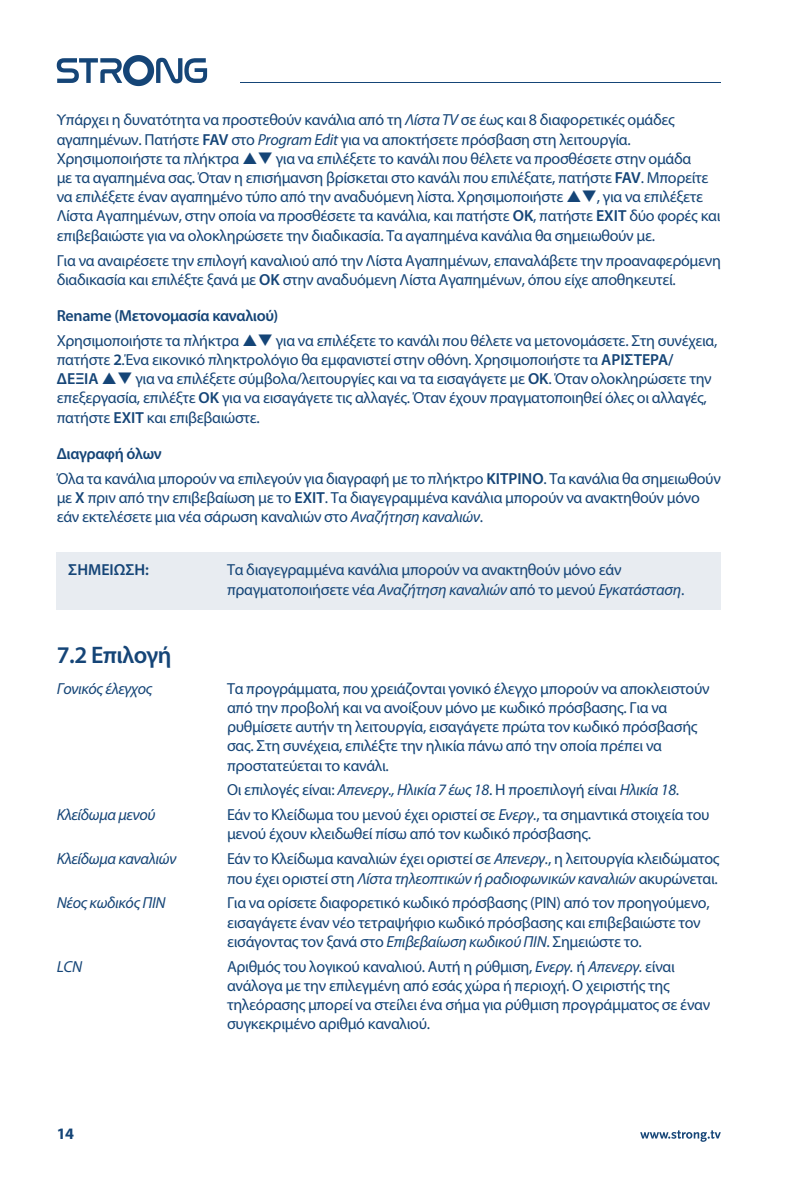
<style>
.page{position:relative;width:806px;height:1191px;background:#fff}
.page>*{position:absolute;margin:0;border:0;box-sizing:border-box;transform-origin:0 0}
.t1{font:600 24px "Myriad Pro";letter-spacing:-.025em;color:#154577}
.t2{font:16px/19.2px "Myriad Pro";letter-spacing:-.02em;color:#154577}
.t3{font:italic 16px "Myriad Pro";letter-spacing:-.02em;color:#154577}
.t4{font:600 16px "Myriad Pro";color:#154577}
.t5{font:700 16px "Myriad Pro";color:#154577}
.s1{font-style:italic}
.s2{font-weight:600}
</style>
<div class="page">
<div style="left:57px;top:552px;width:663px;height:58px;background:#e8ecf1"></div>
<hr style="left:240px;top:82px;width:480px;height:1px;background:#154577">
<svg style="left:57px;top:55px;width:150px;height:31px"></svg>
<svg style="left:640px;top:1130px;width:80px;height:11px"></svg>
<p class="t2" style="left:57px;top:111px;width:665px">Υπάρχει η δυνατότητα να προστεθούν κανάλια από τη <span class="s1">Λίστα TV</span> σε έως και 8 διαφορετικές ομάδες αγαπημένων. Πατήστε <span class="s2">FAV</span> στο <span class="s1">Program Edit</span> για να αποκτήσετε πρόσβαση στη λειτουργία.<br>Χρησιμοποιήστε τα πλήκτρα ❑ για να επιλέξετε το κανάλι που θέλετε να προσθέσετε στην ομάδα<br>με τα αγαπημένα σας. Όταν η επισήμανση βρίσκεται στο κανάλι που επιλέξατε, πατήστε <span class="s2">FAV</span>. Μπορείτε να επιλέξετε έναν αγαπημένο τύπο από την αναδυόμενη λίστα. Χρησιμοποιήστε ❑, για να επιλέξετε Λίστα Αγαπημένων, στην οποία να προσθέσετε τα κανάλια, και πατήστε <span class="s2">OK</span>, πατήστε <span class="s2">EXIT</span> δύο φορές και επιβεβαιώστε για να ολοκληρώσετε την διαδικασία. Τα αγαπημένα κανάλια θα σημειωθούν με.</p>
<p class="t2" style="left:57px;top:251px;width:665px">Για να αναιρέσετε την επιλογή καναλιού από την Λίστα Αγαπημένων, επαναλάβετε την προαναφερόμενη διαδικασία και επιλέξτε ξανά με <span class="s2">OK</span> στην αναδυόμενη Λίστα Αγαπημένων, όπου είχε αποθηκευτεί.</p>
<p class="t2" style="left:57px;top:303px;width:661px;line-height:24.8px"><span class="s2">Rename (Μετονομασία καναλιού)<br></span>Χρησιμοποιήστε τα πλήκτρα ❑ για να επιλέξετε το κανάλι που θέλετε να μετονομάσετε. Στη συνέχεια,</p>
<p class="t2" style="left:57px;top:350px;width:656px">πατήστε <span class="s2">2</span>.Ένα εικονικό πληκτρολόγιο θα εμφανιστεί στην οθόνη. Χρησιμοποιήστε τα <span class="s2">ΑΡΙΣΤΕΡΑ/ ΔΕΞΙΑ</span> ❑ για να επιλέξετε σύμβολα/λειτουργίες και να τα εισαγάγετε με <span class="s2">OK</span>. Όταν ολοκληρώσετε την επεξεργασία, επιλέξτε <span class="s2">OK</span> για να εισαγάγετε τις αλλαγές. Όταν έχουν πραγματοποιηθεί όλες οι αλλαγές, πατήστε <span class="s2">EXIT</span> και επιβεβαιώστε.</p>
<p class="t2" style="left:57px;top:441px;width:665px;line-height:24.8px"><span class="s2">Διαγραφή όλων<br></span>Όλα τα κανάλια μπορούν να επιλεγούν για διαγραφή με το πλήκτρο <span class="s2">ΚΙΤΡΙΝΟ</span>. Τα κανάλια θα σημειωθούν</p>
<p class="t2" style="left:57px;top:488px;width:644px">με <span class="s2">X</span> πριν από την επιβεβαίωση με το <span class="s2">EXIT</span>. Τα διαγεγραμμένα κανάλια μπορούν να ανακτηθούν μόνο εάν εκτελέσετε μια νέα σάρωση καναλιών στο <span class="s1">Αναζήτηση καναλιών</span>.</p>
<p class="t4" style="left:68px;top:560px;width:82px">ΣΗΜΕΙΩΣΗ:</p>
<p class="t2" style="left:227px;top:561px;width:458px">Τα διαγεγραμμένα κανάλια μπορούν να ανακτηθούν μόνο εάν πραγματοποιήσετε νέα <span class="s1">Αναζήτηση καναλιών</span> από το μενού <span class="s1">Εγκατάσταση</span>.</p>
<h1 class="t1" style="left:57px;top:640px;width:116px">7.2 Επιλογή</h1>
<p class="t3" style="left:57px;top:679px;width:97px">Γονικός έλεγχος</p>
<p class="t2" style="left:227px;top:679px;width:484px">Τα προγράμματα, που χρειάζονται γονικό έλεγχο μπορούν να αποκλειστούν από την προβολή και να ανοίξουν μόνο με κωδικό πρόσβασης. Για να ρυθμίσετε αυτήν τη λειτουργία, εισαγάγετε πρώτα τον κωδικό πρόσβασής σας. Στη συνέχεια, επιλέξτε την ηλικία πάνω από την οποία πρέπει να προστατεύεται το κανάλι.</p>
<p class="t2" style="left:227px;top:780px;width:453px">Οι επιλογές είναι: <span class="s1">Απενεργ., Ηλικία 7 έως 18</span>. Η προεπιλογή είναι <span class="s1">Ηλικία 18</span>.</p>
<p class="t3" style="left:57px;top:806px;width:100px">Κλείδωμα μενού</p>
<p class="t2" style="left:227px;top:805px;width:483px">Εάν το Κλείδωμα του μενού έχει οριστεί σε <span class="s1">Ενεργ.</span>, τα σημαντικά στοιχεία του μενού έχουν κλειδωθεί πίσω από τον κωδικό πρόσβασης.</p>
<p class="t3" style="left:57px;top:850px;width:121px">Κλείδωμα καναλιών</p>
<p class="t2" style="left:227px;top:849px;width:494px">Εάν το Κλείδωμα καναλιών έχει οριστεί σε <span class="s1">Απενεργ.</span>, η λειτουργία κλειδώματος που έχει οριστεί στη <span class="s1">Λίστα τηλεοπτικών ή ραδιοφωνικών καναλιών</span> ακυρώνεται.</p>
<p class="t3" style="left:57px;top:894px;width:110px">Νέος κωδικός ΠΙΝ</p>
<p class="t2" style="left:227px;top:893px;width:484px">Για να ορίσετε διαφορετικό κωδικό πρόσβασης (PIN) από τον προηγούμενο, εισαγάγετε έναν νέο τετραψήφιο κωδικό πρόσβασης και επιβεβαιώστε τον εισάγοντας τον ξανά στο <span class="s1">Επιβεβαίωση κωδικού ΠΙΝ</span>. Σημειώστε το.</p>
<p class="t3" style="left:57px;top:957px;width:27px">LCN</p>
<p class="t2" style="left:227px;top:957px;width:484px">Αριθμός του λογικού καναλιού. Αυτή η ρύθμιση, <span class="s1">Ενεργ.</span> ή <span class="s1">Απενεργ.</span> είναι ανάλογα με την επιλεγμένη από εσάς χώρα ή περιοχή. Ο χειριστής της τηλεόρασης μπορεί να στείλει ένα σήμα για ρύθμιση προγράμματος σε έναν συγκεκριμένο αριθμό καναλιού.</p>
<p class="t5" style="left:57px;top:1124px;width:19px">14</p>
</div>
